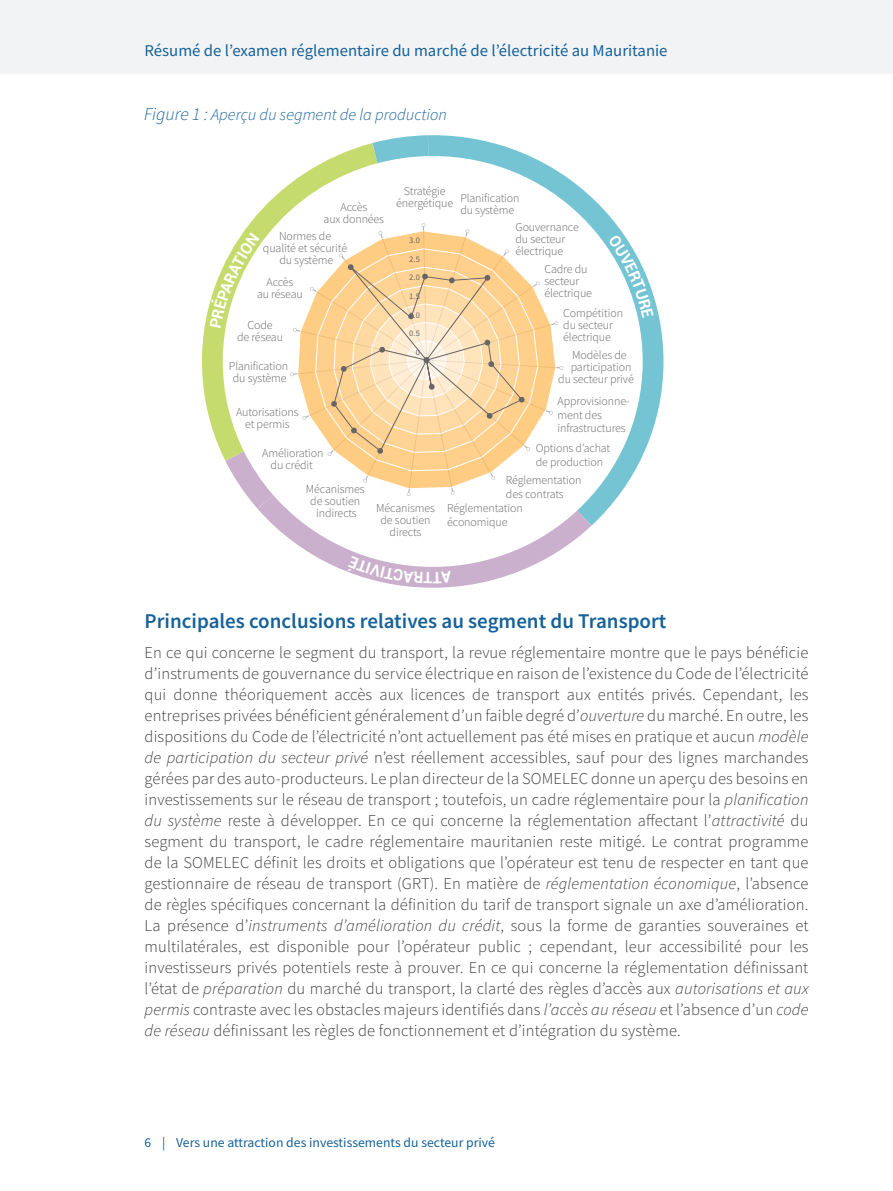
<style>
.page{position:relative;width:893px;height:1191px;background:#fff}
.page>*{position:absolute;margin:0;border:0;box-sizing:border-box;transform-origin:0 0}
.Heading_4{font:600 21px "Source Sans Pro";color:#156199}
.t1{font:300 16.5px/21px "Source Sans Pro";letter-spacing:.01em;color:#3e3e3f;text-align:justify}
.t2{font:16.5px "Source Sans Pro";color:#156199}
.t3{font:italic 300 16.5px "Source Sans Pro";color:#156199}
.t4{font:13.5px "Source Sans Pro";color:#156199}
.t5{font:300 12px/12px "Source Sans Pro";letter-spacing:-.01em;color:#676666;text-align:center}
.t6{font:8.55px/18.6px "Source Sans Pro";color:#676666;text-align:right}
.s1{font-size:18px}
.s2{font-style:italic}
</style>
<div class="page">
<div style="left:0;top:0;width:893px;height:74px;background:#f2f3f4"></div>
<svg style="left:449px;top:135px;width:215px;height:366px"></svg>
<svg style="left:280px;top:472px;width:334px;height:116px"></svg>
<svg style="left:202px;top:150px;width:147px;height:258px"></svg>
<svg style="left:349px;top:135px;width:100px;height:38px"></svg>
<svg style="left:608px;top:234px;width:46px;height:84px"></svg>
<svg style="left:347px;top:556px;width:104px;height:27px"></svg>
<svg style="left:207px;top:223px;width:356px;height:308px"></svg>
<p class="t2" style="left:145px;top:40px;width:524px">Résumé de l’examen réglementaire du marché de l’électricité au Mauritanie</p>
<p class="t3" style="left:144px;top:104px;width:304px"><span class="s1">Figure 1 :</span> Aperçu du segment de la production</p>
<p class="t5" style="left:324px;top:201px;width:62px">Accès<br>aux données</p>
<p class="t5" style="left:263px;top:229px;width:86px">Normes de qualité et sécurité du système</p>
<p class="t5" style="left:257px;top:276px;width:47px">Accès<br>au réseau</p>
<p class="t5" style="left:237px;top:319px;width:47px">Code<br>de réseau</p>
<p class="t5" style="left:229px;top:360px;width:61px">Planification du système</p>
<p class="t5" style="left:236px;top:406px;width:64px">Autorisations et permis</p>
<p class="t5" style="left:262px;top:447px;width:63px">Amélioration du crédit</p>
<p class="t5" style="left:396px;top:185px;width:59px">Stratégie énergétique</p>
<p class="t6" style="left:409px;top:231px;width:12px">3.0<br>2.5<br>2.0<br>1.5<br>1.0<br>0.5<br>0</p>
<p class="t5" style="left:460px;top:192px;width:61px;text-align:left">Planification du système</p>
<p class="t5" style="left:515px;top:221px;width:65px;text-align:left">Gouvernance du secteur électrique</p>
<p class="t5" style="left:544px;top:263px;width:49px;text-align:left">Cadre du secteur électrique</p>
<p class="t5" style="left:563px;top:307px;width:61px;text-align:left">Compétition du secteur électrique</p>
<p class="t5" style="left:572px;top:349px;width:56px">Modèles de</p>
<p class="t5" style="left:571px;top:361px;width:62px">participation</p>
<p class="t5" style="left:558px;top:373px;width:77px">du secteur privé</p>
<p class="t5" style="left:557px;top:394px;width:74px;line-height:13.8px;text-align:left">Approvisionne&shy;ment des infrastructures</p>
<p class="t5" style="left:536px;top:441px;width:76px;line-height:13.8px;text-align:left">Options d’achat de production</p>
<p class="t5" style="left:306px;top:483px;width:60px">Mécanismes de soutien indirects</p>
<p class="t5" style="left:376px;top:502px;width:60px">Mécanismes de soutien directs</p>
<p class="t5" style="left:506px;top:473px;width:77px;line-height:13.8px;text-align:left">Réglementation des contrats</p>
<p class="t5" style="left:447px;top:501px;width:77px;line-height:13.8px;text-align:left">Réglementation économique</p>
<p class="Heading_4" style="left:145px;top:607px;width:523px">Principales conclusions relatives au segment du Transport</p>
<p class="t1" style="left:145px;top:642px;width:665px">En ce qui concerne le segment du transport, la revue réglementaire montre que le pays bénéficie d’instruments de gouvernance du service électrique en raison de l’existence du Code de l’électricité qui donne théoriquement accès aux licences de transport aux entités privés. Cependant, les entreprises privées bénéficient généralement d’un faible degré d’<span class="s2">ouverture</span> du marché. En outre, les dispositions du Code de l’électricité n’ont actuellement pas été mises en pratique et aucun <span class="s2">modèle de participation du secteur privé</span> n’est réellement accessibles, sauf pour des lignes marchandes gérées par des auto-producteurs. Le plan directeur de la SOMELEC donne un aperçu des besoins en investissements sur le réseau de transport ; toutefois, un cadre réglementaire pour la <span class="s2">planification du système</span> reste à développer. En ce qui concerne la réglementation affectant l’<span class="s2">attractivité</span> du segment du transport, le cadre réglementaire mauritanien reste mitigé. Le contrat programme de la SOMELEC définit les droits et obligations que l’opérateur est tenu de respecter en tant que gestionnaire de réseau de transport (GRT). En matière de <span class="s2">réglementation économique</span>, l’absence de règles spécifiques concernant la définition du tarif de transport signale un axe d’amélioration.<br>La présence d’<span class="s2">instruments d’amélioration du crédit</span>, sous la forme de garanties souveraines et multilatérales, est disponible pour l’opérateur public ; cependant, leur accessibilité pour les investisseurs privés potentiels reste à prouver. En ce qui concerne la réglementation définissant l’état de <span class="s2">préparation</span> du marché du transport, la clarté des règles d’accès aux <span class="s2">autorisations et aux permis</span> contraste avec les obstacles majeurs identifiés dans <span class="s2">l’accès au réseau</span> et l’absence d’un <span class="s2">code de réseau</span> définissant les règles de fonctionnement et d’intégration du système.</p>
<p class="t4" style="left:145px;top:1134px;width:352px">6 | Vers une attraction des investissements du secteur privé</p>
</div>
